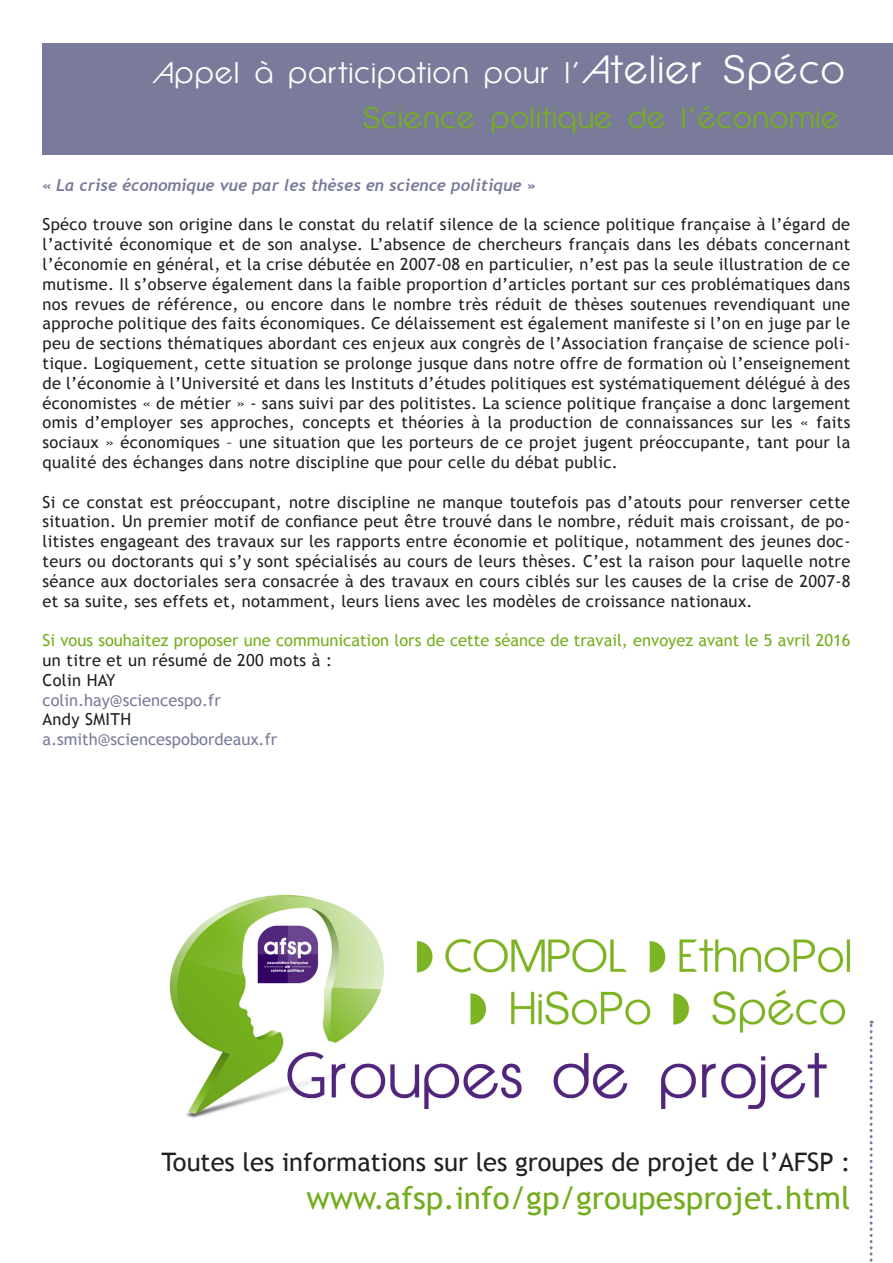
<style>
.page{position:relative;width:893px;height:1263px;background:#fff}
.page>*{position:absolute;margin:0;border:0;box-sizing:border-box;transform-origin:0 0}
.t1{font:31.5px "Trebuchet MS";color:#73ac1d}
.t2{font:28.5px/45px "Epic Fusion";color:#75af1d;text-align:right}
.t3{font:25.5px "Trebuchet MS";color:#231f20}
.t4{font:16.5px/19.8px "Trebuchet MS";letter-spacing:.02em;color:#231f20;text-align:justify}
.t5{font:16.5px/19.8px "Trebuchet MS";color:#74ae1c}
.t6{font:italic 700 16.5px "Trebuchet";color:#7a7b9a}
.t7{font:16.5px "Trebuchet MS";color:#7a7b9a}
.s1{color:#fff}
.s2{font-size:37.5px;color:#fff}
.s3{color:#231f20}
</style>
<div class="page">
<div style="left:43px;top:43px;width:850px;height:111px;background:#7a7b9a"></div>
<img style="left:169px;top:894px;width:705px;height:244px">
<svg style="left:870px;top:1020px;width:3px;height:242px"></svg>
<p class="t2" style="left:152px;top:51px;width:695px"><span class="s1">Appel à participation pour l’</span><span class="s2">Atelier Spéco<br></span>Science politique de l’économie</p>
<p class="t6" style="left:43px;top:175px;width:494px">« La crise économique vue par les thèses en science politique »</p>
<p class="t4" style="left:43px;top:215px;width:809px">Spéco trouve son origine dans le constat du relatif silence de la science politique française à l’égard de l’activité économique et de son analyse. L’absence de chercheurs français dans les débats concernant l’économie en général, et la crise débutée en 2007-08 en particulier, n’est pas la seule illustration de ce mutisme. Il s’observe également dans la faible proportion d’articles portant sur ces problématiques dans nos revues de référence, ou encore dans le nombre très réduit de thèses soutenues revendiquant une approche politique des faits économiques. Ce délaissement est également manifeste si l’on en juge par le peu de sections thématiques abordant ces enjeux aux congrès de l’Association française de science poli&shy;tique. Logiquement, cette situation se prolonge jusque dans notre offre de formation où l’enseignement de l’économie à l’Université et dans les Instituts d’études politiques est systématiquement délégué à des économistes « de métier » - sans suivi par des politistes. La science politique française a donc largement omis d’employer ses approches, concepts et théories à la production de connaissances sur les « faits sociaux » économiques – une situation que les porteurs de ce projet jugent préoccupante, tant pour la qualité des échanges dans notre discipline que pour celle du débat public.</p>
<p class="t4" style="left:43px;top:492px;width:809px">Si ce constat est préoccupant, notre discipline ne manque toutefois pas d’atouts pour renverser cette situation. Un premier motif de confiance peut être trouvé dans le nombre, réduit mais croissant, de po&shy;litistes engageant des travaux sur les rapports entre économie et politique, notamment des jeunes doc&shy;teurs ou doctorants qui s’y sont spécialisés au cours de leurs thèses. C’est la raison pour laquelle notre séance aux doctoriales sera consacrée à des travaux en cours ciblés sur les causes de la crise de 2007-8 et sa suite, ses effets et, notamment, leurs liens avec les modèles de croissance nationaux.</p>
<p class="t5" style="left:43px;top:631px;width:809px">Si vous souhaitez proposer une communication lors de cette séance de travail, envoyez avant le 5 avril 2016 <span class="s3">un titre et un résumé de 200 mots à :</span></p>
<p class="t4" style="left:43px;top:670px;width:75px">Colin HAY</p>
<p class="t7" style="left:43px;top:690px;width:180px">colin.hay@sciencespo.fr</p>
<p class="t4" style="left:43px;top:710px;width:90px">Andy SMITH</p>
<p class="t7" style="left:43px;top:730px;width:236px">a.smith@sciencespobordeaux.fr</p>
<p class="t3" style="left:161px;top:1147px;width:691px">Toutes les informations sur les groupes de projet de l’AFSP :</p>
<p class="t1" style="left:306px;top:1179px;width:545px">www.afsp.info/gp/groupesprojet.html</p>
</div>
